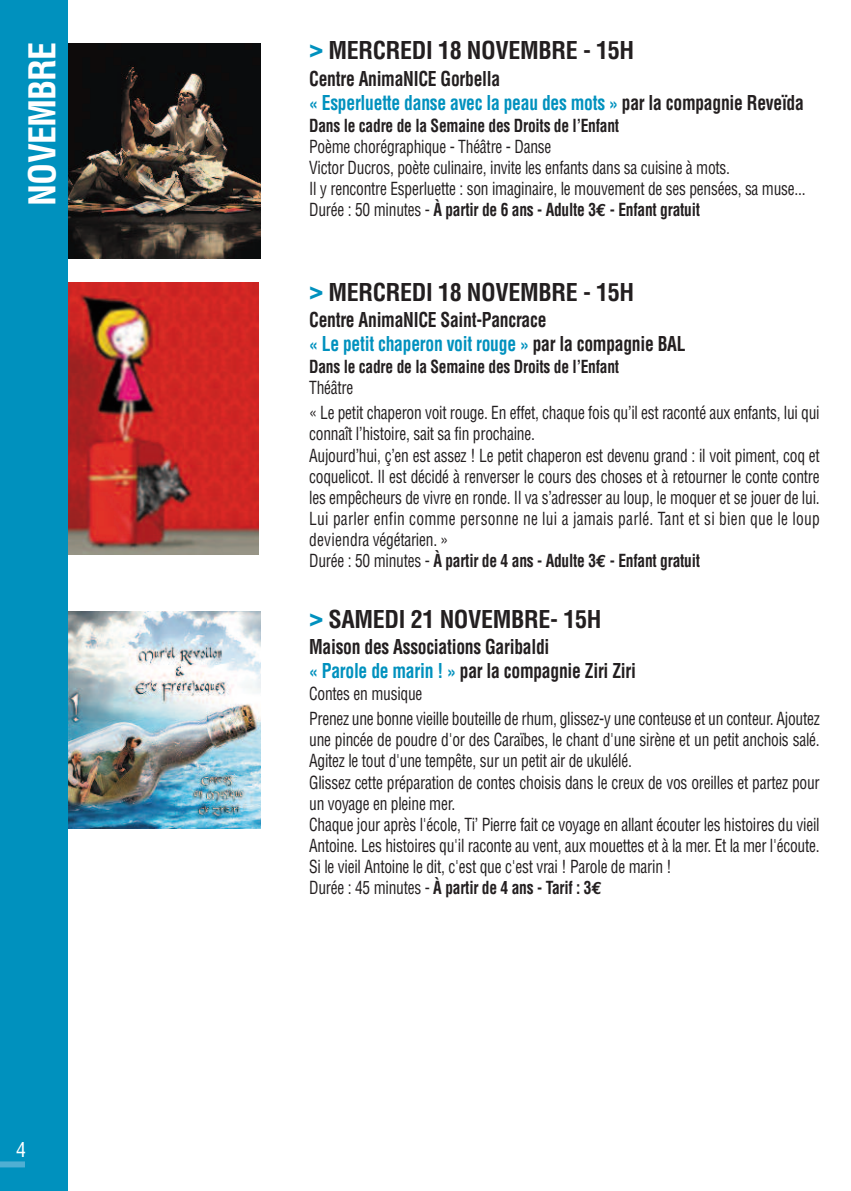
<style>
.page{position:relative;width:851px;height:1191px;background:#fff}
.page>*{position:absolute;margin:0;border:0;box-sizing:border-box;transform-origin:0 0}
.t1{font:700 condensed 36px "Helvetica";letter-spacing:-.025em;color:#fff}
.t2{font:700 condensed 24px "Helvetica";letter-spacing:-.015em;color:#231f20}
.t3{font:700 condensed 20px/24px "Helvetica";letter-spacing:-.015em;color:#231f20;scale:.88 1}
.t4{font:condensed 20px "Helvetica";color:#fff}
.t5{font:condensed 17.6px/21.2px "Helvetica";letter-spacing:-.015em;color:#231f20;scale:.88 1}
.t6{font:700 condensed 17.6px "Helvetica";letter-spacing:-.015em;color:#231f20;scale:.88 1}
.s1{font-family:"Helvetica Neue";font-weight:900;color:#0091be}
.s2{color:#0091be}
.s3{font-weight:700}
.s4{font-family:"Euro Mono";font-weight:700;font-stretch:normal}
</style>
<div class="page">
<img style="left:68px;top:282px;width:190px;height:273px">
<img style="left:68px;top:611px;width:193px;height:218px">
<img style="left:68px;top:43px;width:193px;height:216px">
<div style="left:0;top:0;width:68px;height:1191px;background:#0091be"></div>
<div style="left:0;top:1161px;width:25px;height:6px;background:#50afd3"></div>
<h1 class="t1" style="left:22px;top:206px;width:165px;rotate:-90deg">NOVEMBRE</h1>
<p class="t4" style="left:16px;top:1142px;width:11px">4</p>
<h2 class="t2" style="left:309px;top:37px;width:326px"><span class="s1">&gt;</span> MERCREDI 18 NOVEMBRE - 15H</h2>
<p class="t3" style="left:309px;top:67px;width:563px">Centre AnimaNICE Gorbella<br><span class="s2">« Esperluette danse avec la peau des mots »</span> par la compagnie Reveïda</p>
<p class="t6" style="left:309px;top:115px;width:354px">Dans le cadre de la Semaine des Droits de l’Enfant</p>
<p class="t5" style="left:309px;top:137px;width:565px">Poème chorégraphique - Théâtre - Danse<br>Victor Ducros, poète culinaire, invite les enfants dans sa cuisine à mots.<br>Il y rencontre Esperluette : son imaginaire, le mouvement de ses pensées, sa muse...<br>Durée : 50 minutes - <span class="s3">À partir de 6 ans - Adulte 3</span><span class="s4">€</span> <span class="s3">- Enfant gratuit</span></p>
<h2 class="t2" style="left:309px;top:278px;width:326px"><span class="s1">&gt;</span> MERCREDI 18 NOVEMBRE - 15H</h2>
<p class="t3" style="left:309px;top:308px;width:429px">Centre AnimaNICE Saint-Pancrace<br><span class="s2">« Le petit chaperon voit rouge »</span> par la compagnie BAL</p>
<p class="t6" style="left:309px;top:357px;width:354px">Dans le cadre de la Semaine des Droits de l’Enfant</p>
<p class="t5" style="left:309px;top:376px;width:581px;line-height:25.2px">Théâtre<br>« Le petit chaperon voit rouge. En effet, chaque fois qu’il est raconté aux enfants, lui qui</p>
<p class="t5" style="left:309px;top:425px;width:581px">connaît l’histoire, sait sa fin prochaine.<br>Aujourd’hui, ç’en est assez ! Le petit chaperon est devenu grand : il voit piment, coq et coquelicot. Il est décidé à renverser le cours des choses et à retourner le conte contre les empêcheurs de vivre en ronde. Il va s’adresser au loup, le moquer et se jouer de lui.<br>Lui parler enfin comme personne ne lui a jamais parlé. Tant et si bien que le loup deviendra végétarien. »<br>Durée : 50 minutes - <span class="s3">À partir de 4 ans - Adulte 3</span><span class="s4">€</span> <span class="s3">- Enfant gratuit</span></p>
<h2 class="t2" style="left:309px;top:605px;width:293px"><span class="s1">&gt;</span> SAMEDI 21 NOVEMBRE- 15H</h2>
<p class="t3" style="left:309px;top:635px;width:373px">Maison des Associations Garibaldi<br><span class="s2">« Parole de marin ! »</span> par la compagnie Ziri Ziri</p>
<p class="t5" style="left:309px;top:682px;width:581px;line-height:25.2px">Contes en musique<br>Prenez une bonne vieille bouteille de rhum, glissez-y une conteuse et un conteur. Ajoutez</p>
<p class="t5" style="left:309px;top:730px;width:581px">une pincée de poudre d'or des Caraïbes, le chant d'une sirène et un petit anchois salé.<br>Agitez le tout d'une tempête, sur un petit air de ukulélé.<br>Glissez cette préparation de contes choisis dans le creux de vos oreilles et partez pour un voyage en pleine mer.<br>Chaque jour après l'école, Ti’ Pierre fait ce voyage en allant écouter les histoires du vieil Antoine. Les histoires qu'il raconte au vent, aux mouettes et à la mer. Et la mer l'écoute.<br>Si le vieil Antoine le dit, c'est que c'est vrai ! Parole de marin !<br>Durée : 45 minutes - <span class="s3">À partir de 4 ans - Tarif : 3</span><span class="s4">€</span></p>
</div>
